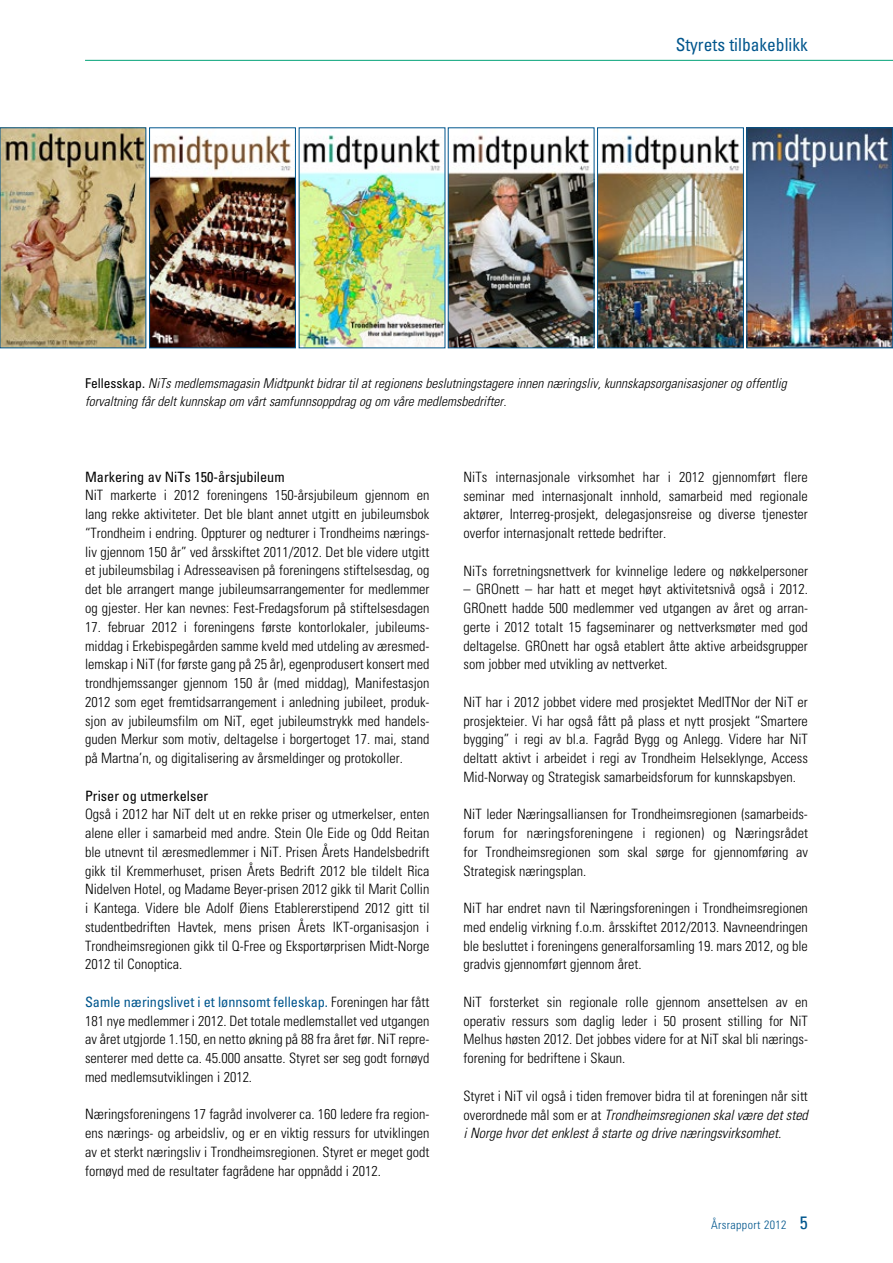
<style>
.page{position:relative;width:893px;height:1263px;background:#fff}
.page>*{position:absolute;margin:0;border:0;box-sizing:border-box;transform-origin:0 0}
.t1{font:condensed 18px "Univers LT Std";color:#00568d}
.t2{font:300 condensed 14.25px/18.8px "Univers LT Std";color:#000;text-align:justify}
.t3{font:italic 300 condensed 14.25px/18.8px "Univers LT Std";color:#000;text-align:justify}
.t4{font:condensed 14.25px "Univers LT Std";color:#000}
.t5{font:italic 300 condensed 13.5px/18px "Univers LT Std";color:#000}
.t6{font:300 condensed 12px "Univers LT Std";letter-spacing:.03em;color:#00568d}
.s1{font-weight:400;font-style:normal}
.s2{font-weight:400;color:#00568d}
.s3{font-style:normal}
.s4{font-weight:400;font-size:18px}
</style>
<div class="page">
<img style="left:2px;top:130px;width:142px;height:216px">
<img style="left:151px;top:134px;width:143px;height:212px">
<div style="left:149px;top:128px;width:147px;height:220px;border:1px solid #00568d"></div>
<img style="left:301px;top:135px;width:142px;height:211px">
<img style="left:450px;top:135px;width:142px;height:211px">
<div style="left:448px;top:128px;width:146px;height:220px;border:1px solid #00568d"></div>
<img style="left:599px;top:135px;width:143px;height:211px">
<div style="left:597px;top:128px;width:147px;height:220px;border:1px solid #00568d"></div>
<img style="left:749px;top:130px;width:142px;height:216px">
<div style="left:747px;top:128px;width:146px;height:220px;border:1px solid #00568d"></div>
<hr style="left:85px;top:60px;width:808px;height:1px;background:#00a177">
<p class="t1" style="left:676px;top:33px;width:134px">Styrets tilbakeblikk</p>
<p class="t5" style="left:85px;top:374px;width:703px"><span class="s1">Fellesskap.</span> NiTs medlemsmagasin Midtpunkt bidrar til at regionens beslutningstagere innen næringsliv, kunnskapsorganisasjoner og offentlig forvaltning får delt kunnskap om vårt samfunnsoppdrag og om våre medlemsbedrifter.</p>
<p class="t4" style="left:85px;top:468px;width:201px">Markering av NiTs 150-årsjubileum</p>
<p class="t2" style="left:85px;top:486px;width:346px">NiT markerte i 2012 foreningens 150-årsjubileum gjennom en lang rekke aktiviteter. Det ble blant annet utgitt en jubileumsbok “Trondheim i endring. Oppturer og nedturer i Trondheims nærings&shy;liv gjennom 150 år” ved årsskiftet 2011/2012. Det ble videre utgitt et jubileumsbilag i Adresseavisen på foreningens stiftelsesdag, og det ble arrangert mange jubileumsarrangementer for medlemmer og gjester. Her kan nevnes: Fest-Fredagsforum på stiftelsesdagen</p>
<p class="t2" style="left:85px;top:617px;width:346px">17. februar 2012 i foreningens første kontorlokaler, jubileums&shy;middag i Erkebispegården samme kveld med utdeling av æresmed&shy;lemskap i NiT (for første gang på 25 år), egenprodusert konsert med trondhjemssanger gjennom 150 år (med middag), Manifestasjon 2012 som eget fremtidsarrangement i anledning jubileet, produk&shy;sjon av jubileumsfilm om NiT, eget jubileumstrykk med handels&shy;guden Merkur som motiv, deltagelse i borgertoget 17. mai, stand på Martna’n, og digitalisering av årsmeldinger og protokoller.</p>
<p class="t4" style="left:85px;top:786px;width:125px">Priser og utmerkelser</p>
<p class="t2" style="left:85px;top:805px;width:346px">Også i 2012 har NiT delt ut en rekke priser og utmerkelser, enten alene eller i samarbeid med andre. Stein Ole Eide og Odd Reitan ble utnevnt til æresmedlemmer i NiT. Prisen Årets Handelsbedrift gikk til Kremmerhuset, prisen Årets Bedrift 2012 ble tildelt Rica Nidelven Hotel, og Madame Beyer-prisen 2012 gikk til Marit Collin i Kantega. Videre ble Adolf Øiens Etablererstipend 2012 gitt til studentbedriften Havtek, mens prisen Årets IKT-organisasjon i Trondheimsregionen gikk til Q-Free og Eksportørprisen Midt-Norge 2012 til Conoptica.</p>
<p class="t2" style="left:85px;top:992px;width:346px"><span class="s2">Samle næringslivet i et lønnsomt felleskap.</span> Foreningen har fått 181 nye medlemmer i 2012. Det totale medlemstallet ved utgangen av året utgjorde 1.150, en netto økning på 88 fra året før. NiT repre&shy;senterer med dette ca. 45.000 ansatte. Styret ser seg godt fornøyd med medlemsutviklingen i 2012.</p>
<p class="t2" style="left:85px;top:1105px;width:346px">Næringsforeningens 17 fagråd involverer ca. 160 ledere fra region&shy;ens nærings- og arbeidsliv, og er en viktig ressurs for utviklingen av et sterkt næringsliv i Trondheimsregionen. Styret er meget godt fornøyd med de resultater fagrådene har oppnådd i 2012.</p>
<p class="t2" style="left:463px;top:467px;width:346px">NiTs internasjonale virksomhet har i 2012 gjennomført flere seminar med internasjonalt innhold, samarbeid med regionale aktører, Interreg-prosjekt, delegasjonsreise og diverse tjenester overfor internasjonalt rettede bedrifter.</p>
<p class="t2" style="left:463px;top:561px;width:346px">NiTs forretningsnettverk for kvinnelige ledere og nøkkelpersoner</p>
<p class="t2" style="left:463px;top:580px;width:346px">– GROnett – har hatt et meget høyt aktivitetsnivå også i 2012.<br>GROnett hadde 500 medlemmer ved utgangen av året og arran&shy;gerte i 2012 totalt 15 fagseminarer og nettverksmøter med god deltagelse. GROnett har også etablert åtte aktive arbeidsgrupper som jobber med utvikling av nettverket.</p>
<p class="t2" style="left:463px;top:692px;width:346px">NiT har i 2012 jobbet videre med prosjektet MedITNor der NiT er prosjekteier. Vi har også fått på plass et nytt prosjekt “Smartere bygging” i regi av bl.a. Fagråd Bygg og Anlegg. Videre har NiT deltatt aktivt i arbeidet i regi av Trondheim Helseklynge, Access Mid-Norway og Strategisk samarbeidsforum for kunnskapsbyen.</p>
<p class="t2" style="left:463px;top:805px;width:346px">NiT leder Næringsalliansen for Trondheimsregionen (samarbeids&shy;forum for næringsforeningene i regionen) og Næringsrådet for Trondheimsregionen som skal sørge for gjennomføring av Strategisk næringsplan.</p>
<p class="t2" style="left:463px;top:899px;width:346px">NiT har endret navn til Næringsforeningen i Trondheimsregionen med endelig virkning f.o.m. årsskiftet 2012/2013. Navneendringen ble besluttet i foreningens generalforsamling 19. mars 2012, og ble gradvis gjennomført gjennom året.</p>
<p class="t2" style="left:463px;top:992px;width:346px">NiT forsterket sin regionale rolle gjennom ansettelsen av en operativ ressurs som daglig leder i 50 prosent stilling for NiT Melhus høsten 2012. Det jobbes videre for at NiT skal bli nærings&shy;forening for bedriftene i Skaun.</p>
<p class="t3" style="left:463px;top:1086px;width:346px"><span class="s3">Styret i NiT vil også i tiden fremover bidra til at foreningen når sitt overordnede mål som er at</span> Trondheimsregionen skal være det sted i Norge hvor det enklest å starte og drive næringsvirksomhet.</p>
<p class="t6" style="left:711px;top:1218px;width:98px">Årsrapport 2012 <span class="s4">5</span></p>
</div>
